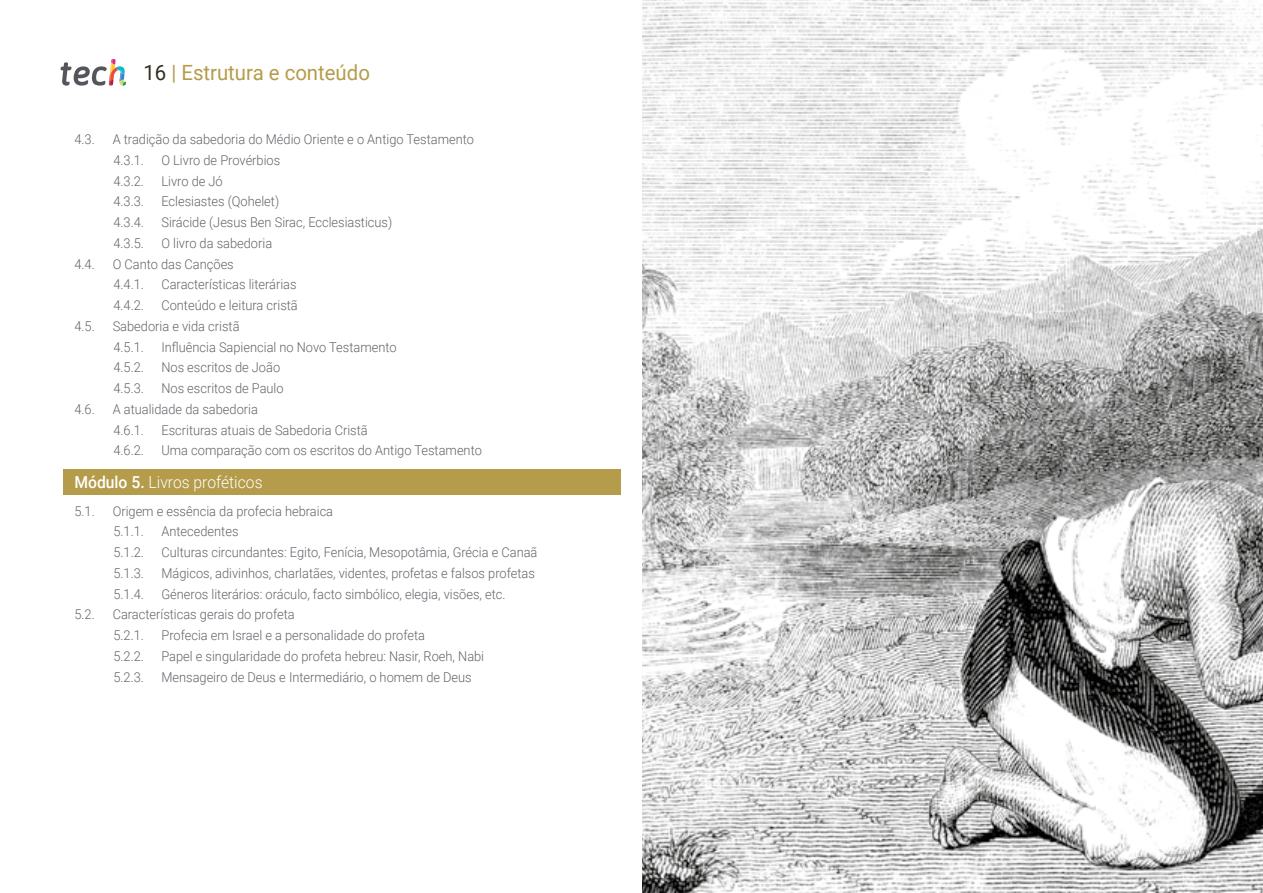
<style>
.page{position:relative;width:1263px;height:893px;background:#fff}
.page>*{position:absolute;margin:0;border:0;box-sizing:border-box;transform-origin:0 0}
.t1{font:21px "Roboto";color:#b49c4b}
.t2{font:300 16.5px "Roboto";color:#fff;scale:.95 1}
.t3{font:300 13.5px/20.7px "Roboto";color:#61646a;scale:.95 1}
.s1{color:#312e20}
.s2{font-weight:500}
</style>
<div class="page">
<svg style="left:61px;top:59px;width:65px;height:27px"></svg>
<div style="left:63px;top:470px;width:558px;height:25px;background:#b49c4b"></div>
<img style="left:642px;top:0;width:621px;height:892px">
<h1 class="t1" style="left:144px;top:57px;width:228px"><span class="s1">16</span> | Estrutura e conteúdo</h1>
<p class="t3" style="left:74px;top:128px;width:23px">4.3.</p>
<p class="t3" style="left:113px;top:128px;width:382px">A tradição da sabedoria do Médio Oriente e o Antigo Testamento<br>4.3.1.</p>
<p class="t3" style="left:161px;top:149px;width:127px">O Livro de Provérbios</p>
<p class="t3" style="left:113px;top:170px;width:34px">4.3.2.</p>
<p class="t3" style="left:161px;top:170px;width:66px">Livro de Jó</p>
<p class="t3" style="left:113px;top:191px;width:34px">4.3.3.</p>
<p class="t3" style="left:161px;top:191px;width:125px">Eclesiastes (Qohelet)</p>
<p class="t3" style="left:113px;top:211px;width:34px">4.3.4.</p>
<p class="t3" style="left:161px;top:211px;width:244px">Sirácide (Jesus Ben Sirac, Ecclesiasticus)</p>
<p class="t3" style="left:113px;top:232px;width:34px">4.3.5.</p>
<p class="t3" style="left:161px;top:232px;width:118px">O livro da sabedoria</p>
<p class="t3" style="left:74px;top:253px;width:23px">4.4.</p>
<p class="t3" style="left:113px;top:253px;width:129px">O Canto das Canções<br>4.4.1.</p>
<p class="t3" style="left:161px;top:274px;width:144px">Características literárias</p>
<p class="t3" style="left:113px;top:294px;width:34px">4.4.2.</p>
<p class="t3" style="left:161px;top:294px;width:145px">Conteúdo e leitura cristã</p>
<p class="t3" style="left:74px;top:315px;width:23px">4.5.</p>
<p class="t3" style="left:113px;top:315px;width:135px">Sabedoria e vida cristã<br>4.5.1.</p>
<p class="t3" style="left:161px;top:336px;width:249px">Influência Sapiencial no Novo Testamento</p>
<p class="t3" style="left:113px;top:357px;width:34px">4.5.2.</p>
<p class="t3" style="left:161px;top:357px;width:127px">Nos escritos de João</p>
<p class="t3" style="left:113px;top:377px;width:34px">4.5.3.</p>
<p class="t3" style="left:161px;top:377px;width:130px">Nos escritos de Paulo</p>
<p class="t3" style="left:74px;top:398px;width:23px">4.6.</p>
<p class="t3" style="left:113px;top:398px;width:154px">A atualidade da sabedoria<br>4.6.1.</p>
<p class="t3" style="left:161px;top:419px;width:219px">Escrituras atuais de Sabedoria Cristã</p>
<p class="t3" style="left:113px;top:440px;width:34px">4.6.2.</p>
<p class="t3" style="left:161px;top:440px;width:339px">Uma comparação com os escritos do Antigo Testamento</p>
<p class="t2" style="left:74px;top:471px;width:200px"><span class="s2">Módulo 5.</span> Livros proféticos</p>
<p class="t3" style="left:74px;top:500px;width:23px">5.1.</p>
<p class="t3" style="left:113px;top:500px;width:234px">Origem e essência da profecia hebraica<br>5.1.1.</p>
<p class="t3" style="left:161px;top:521px;width:83px">Antecedentes</p>
<p class="t3" style="left:113px;top:541px;width:34px">5.1.2.</p>
<p class="t3" style="left:161px;top:541px;width:397px">Culturas circundantes: Egito, Fenícia, Mesopotâmia, Grécia e Canaã</p>
<p class="t3" style="left:113px;top:562px;width:34px">5.1.3.</p>
<p class="t3" style="left:161px;top:562px;width:395px">Mágicos, adivinhos, charlatães, videntes, profetas e falsos profetas</p>
<p class="t3" style="left:113px;top:583px;width:34px">5.1.4.</p>
<p class="t3" style="left:161px;top:583px;width:364px">Géneros literários: oráculo, facto simbólico, elegia, visões, etc.</p>
<p class="t3" style="left:74px;top:604px;width:23px">5.2.</p>
<p class="t3" style="left:113px;top:604px;width:193px">Características gerais do profeta<br>5.2.1.</p>
<p class="t3" style="left:161px;top:624px;width:279px">Profecia em Israel e a personalidade do profeta</p>
<p class="t3" style="left:113px;top:645px;width:34px">5.2.2.</p>
<p class="t3" style="left:161px;top:645px;width:341px">Papel e singularidade do profeta hebreu: Nasir, Roeh, Nabi</p>
<p class="t3" style="left:113px;top:666px;width:34px">5.2.3.</p>
<p class="t3" style="left:161px;top:666px;width:328px">Mensageiro de Deus e Intermediário, o homem de Deus</p>
</div>
